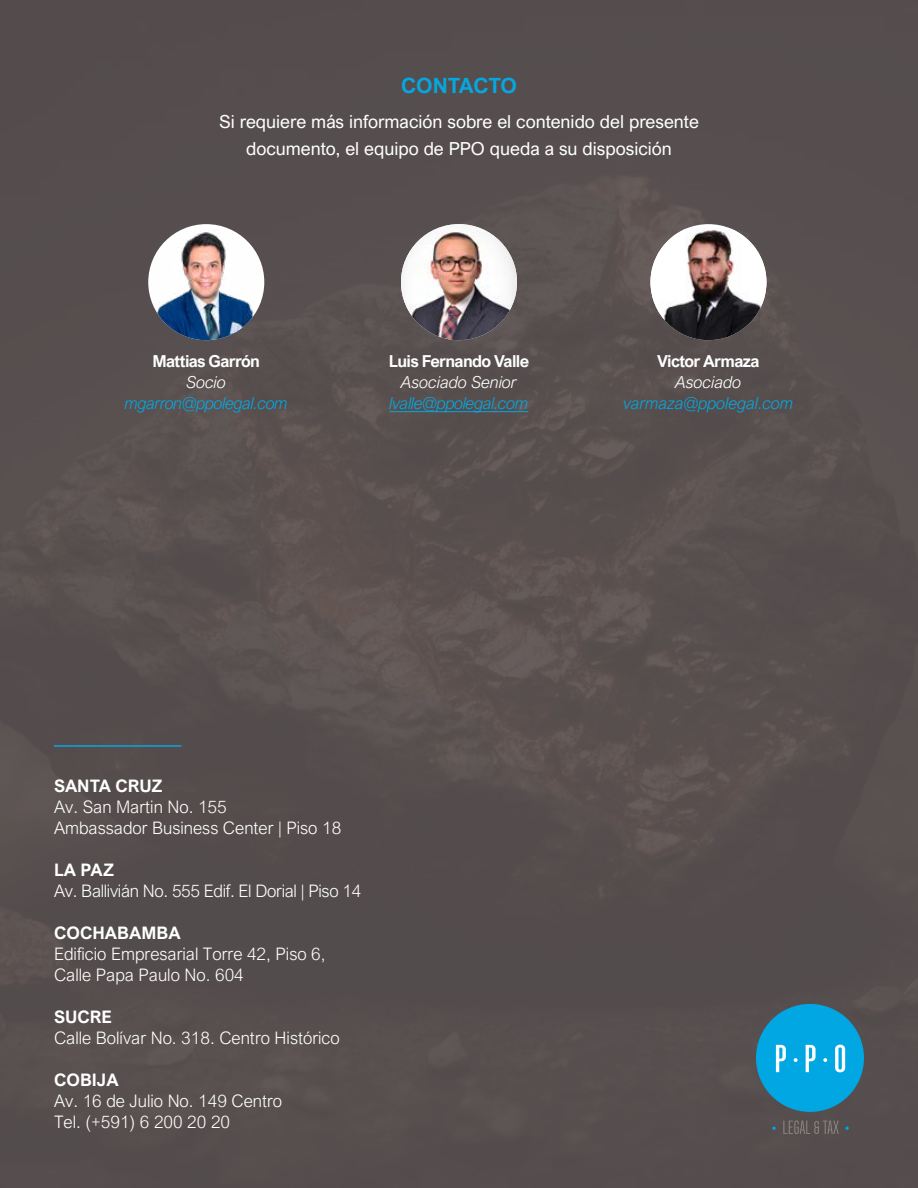
<style>
.page{position:relative;width:918px;height:1188px;background:#564e4e}
.page>*{position:absolute;margin:0;border:0;box-sizing:border-box;transform-origin:0 0}
.t1{font:700 21px "Arial Nova";letter-spacing:-.01em;color:#06a7e0}
.t2{font:18px/27px "Arial Nova";color:#fff;text-align:center}
.t3{font:300 17.25px/21px "Arial Nova";color:#fff}
.t4{font:300 17.25px "Arial Nova";letter-spacing:-.02em;color:#fff}
.t5{font:700 17.25px "Arial Nova";color:#fff}
.t6{font:700 16.5px "Arial Nova";letter-spacing:-.04em;color:#fff}
.t7{font:italic 300 16.5px "Arial Nova";letter-spacing:-.02em;color:#06a7e0}
.t8{font:italic 300 16.5px "Arial Nova";color:#fff}
.t9{font:italic 300 16.5px "Arial Nova";color:#06a7e0}
</style>
<div class="page">
<hr style="left:54px;top:745px;width:127px;height:2px;background:#06a7e0">
<div style="left:756px;top:1004px;width:108px;height:108px;background:#00a7e2;border-radius:50%"></div>
<svg style="left:776px;top:1045px;width:10px;height:27px"></svg>
<svg style="left:794px;top:1058px;width:4px;height:4px"></svg>
<svg style="left:806px;top:1045px;width:10px;height:27px"></svg>
<svg style="left:835px;top:1045px;width:10px;height:27px"></svg>
<svg style="left:823px;top:1058px;width:4px;height:4px"></svg>
<svg style="left:783px;top:1120px;width:56px;height:14px"></svg>
<svg style="left:772px;top:1127px;width:4px;height:3px"></svg>
<svg style="left:845px;top:1127px;width:4px;height:3px"></svg>
<hr style="left:390px;top:411px;width:138px;height:1px;background:#06a7e0">
<img style="left:650px;top:229px;width:116px;height:111px">
<img style="left:148px;top:229px;width:116px;height:111px">
<img style="left:401px;top:224px;width:116px;height:116px;border-radius:58px">
<p class="t1" style="left:401px;top:73px;width:117px">CONTACTO</p>
<p class="t2" style="left:219px;top:108px;width:481px">Si requiere más información sobre el contenido del presente documento, el equipo de PPO queda a su disposición</p>
<p class="t6" style="left:153px;top:352px;width:109px">Mattias Garrón</p>
<p class="t8" style="left:186px;top:373px;width:41px">Socio</p>
<p class="t7" style="left:125px;top:394px;width:165px">mgarron@ppolegal.com</p>
<p class="t6" style="left:389px;top:352px;width:142px">Luis Fernando Valle</p>
<p class="t8" style="left:401px;top:373px;width:117px">Asociado Senior</p>
<p class="t7" style="left:390px;top:394px;width:140px">lvalle@ppolegal.com</p>
<p class="t6" style="left:657px;top:352px;width:104px">Victor Armaza</p>
<p class="t8" style="left:676px;top:373px;width:67px">Asociado</p>
<p class="t9" style="left:623px;top:394px;width:171px">varmaza@ppolegal.com</p>
<p class="t5" style="left:54px;top:776px;width:110px">SANTA CRUZ</p>
<p class="t3" style="left:54px;top:797px;width:289px">Av. San Martin No. 155<br>Ambassador Business Center | Piso 18</p>
<p class="t5" style="left:54px;top:860px;width:61px">LA PAZ</p>
<p class="t4" style="left:54px;top:881px;width:309px">Av. Ballivián No. 555 Edif. El Dorial | Piso 14</p>
<p class="t5" style="left:54px;top:923px;width:128px">COCHABAMBA</p>
<p class="t3" style="left:54px;top:944px;width:273px">Edificio Empresarial Torre 42, Piso 6,<br>Calle Papa Paulo No. 604</p>
<p class="t5" style="left:54px;top:1007px;width:60px">SUCRE</p>
<p class="t3" style="left:54px;top:1028px;width:287px">Calle Bolívar No. 318. Centro Histórico</p>
<p class="t5" style="left:54px;top:1070px;width:66px">COBIJA</p>
<p class="t3" style="left:54px;top:1091px;width:230px">Av. 16 de Julio No. 149 Centro<br>Tel. (+591) 6 200 20 20</p>
</div>
